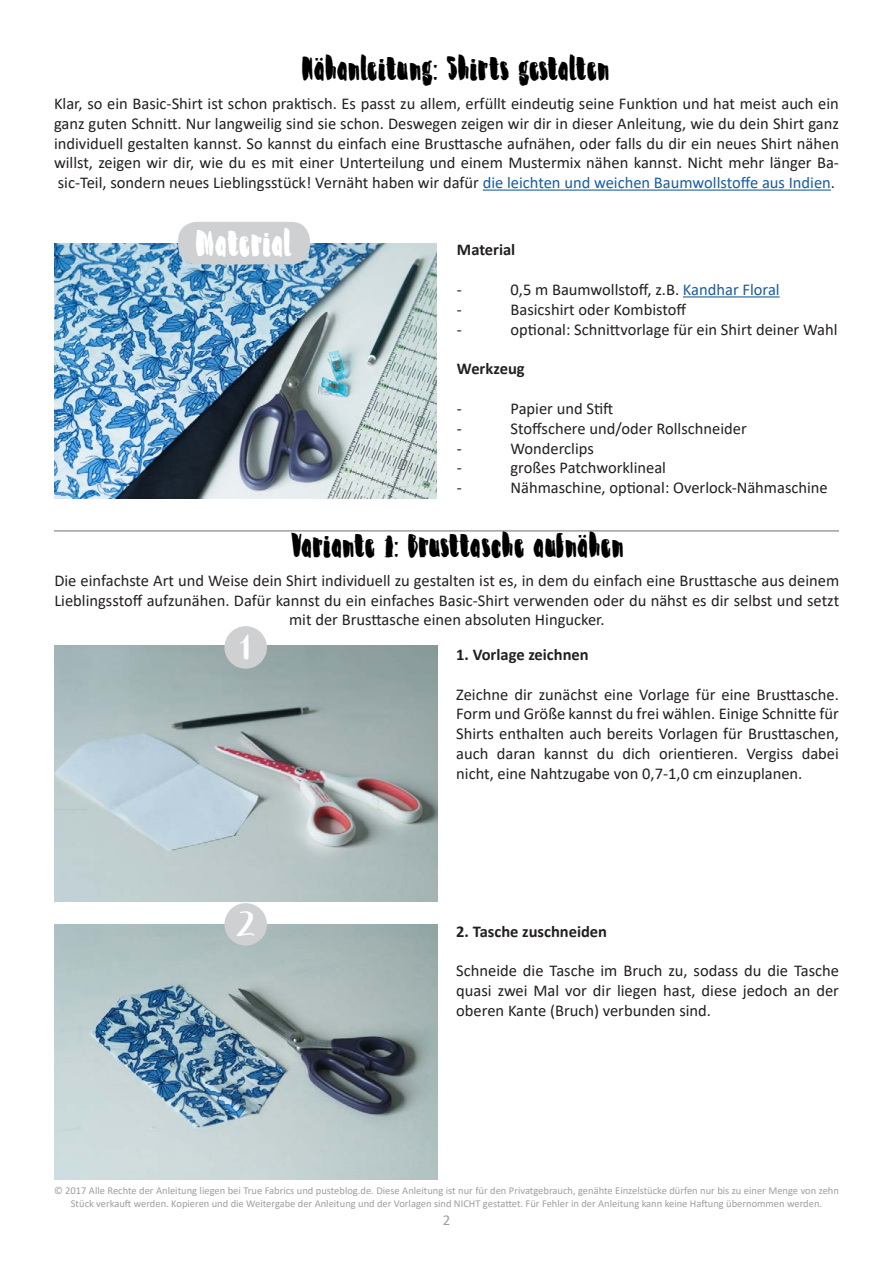
<style>
.page{position:relative;width:893px;height:1263px;background:#fff}
.page>*{position:absolute;margin:0;border:0;box-sizing:border-box;transform-origin:0 0}
.t1{font:33px "DK Zesty Lime";letter-spacing:-.015em;color:#fff}
.t2{font:33px "Autumnin November";color:#fff}
.t3{font:30px "DK Zesty Lime";letter-spacing:-.02em;color:#000001}
.t4{font:16.5px/19.8px "Calibri";color:#231f20;text-align:justify}
.t5{font:700 16.5px "Calibri";color:#231f20}
.t6{font:15px "Calibri";color:#9d9fa2}
.t7{font:10.5px/12.6px "Calibri";color:#9d9fa2;text-align:center}
.s1{color:#175d9e}
</style>
<div class="page">
<img style="left:54px;top:243px;width:382px;height:255px">
<img style="left:54px;top:646px;width:383px;height:255px">
<img style="left:54px;top:924px;width:383px;height:255px">
<hr style="left:54px;top:530px;width:785px;height:2px;background:#9d9fa2">
<hr style="left:483px;top:190px;width:348px;height:1px;background:#175d9e">
<hr style="left:683px;top:296px;width:97px;height:1px;background:#175d9e">
<div style="left:225px;top:904px;width:41px;height:41px;background:#ced0d1;border-radius:50%"></div>
<div style="left:224px;top:903px;width:43px;height:43px;border:2px solid #ced0d1;border-radius:50%"></div>
<div style="left:179px;top:223px;width:130px;height:41px;background:#ced0d1;border-radius:18px"></div>
<div style="left:178px;top:222px;width:132px;height:42px;border:2px solid #ced0d1;border-radius:18px"></div>
<div style="left:225px;top:627px;width:41px;height:41px;background:#ced0d1;border-radius:50%"></div>
<div style="left:224px;top:626px;width:43px;height:43px;border:2px solid #ced0d1;border-radius:50%"></div>
<p class="t3" style="left:302px;top:50px;width:310px">Nähanleitung: Shirts gestalten</p>
<p class="t4" style="left:54px;top:93px;width:786px">Klar, so ein Basic-Shirt ist schon praktisch. Es passt zu allem, erfüllt eindeutig seine Funktion und hat meist auch ein ganz guten Schnitt. Nur langweilig sind sie schon. Deswegen zeigen wir dir in dieser Anleitung, wie du dein Shirt ganz individuell gestalten kannst. So kannst du einfach eine Brusttasche aufnähen, oder falls du dir ein neues Shirt nähen willst, zeigen wir dir, wie du es mit einer Unterteilung und einem Mustermix nähen kannst. Nicht mehr länger Ba&shy;sic-Teil, sondern neues Lieblingsstück! Vernäht haben wir dafür <span class="s1">die leichten und weichen Baumwollstoffe aus Indien</span>.</p>
<p class="t1" style="left:195px;top:223px;width:99px">Material</p>
<p class="t5" style="left:457px;top:238px;width:60px">Material</p>
<p class="t4" style="left:457px;top:279px;width:7px">-</p>
<p class="t4" style="left:510px;top:279px;width:271px">0,5 m Baumwollstoff, z.B. <span class="s1">Kandhar Floral</span></p>
<p class="t4" style="left:457px;top:299px;width:7px">-</p>
<p class="t4" style="left:510px;top:299px;width:177px">Basicshirt oder Kombistoff</p>
<p class="t4" style="left:457px;top:319px;width:7px">-</p>
<p class="t4" style="left:510px;top:319px;width:328px">optional: Schnittvorlage für ein Shirt deiner Wahl</p>
<p class="t5" style="left:457px;top:357px;width:69px">Werkzeug</p>
<p class="t4" style="left:457px;top:398px;width:7px">-</p>
<p class="t4" style="left:510px;top:398px;width:104px">Papier und Stift</p>
<p class="t4" style="left:457px;top:418px;width:7px">-</p>
<p class="t4" style="left:510px;top:418px;width:238px">Stoffschere und/oder Rollschneider</p>
<p class="t4" style="left:457px;top:438px;width:7px">-</p>
<p class="t4" style="left:510px;top:438px;width:85px">Wonderclips</p>
<p class="t4" style="left:457px;top:457px;width:7px">-</p>
<p class="t4" style="left:510px;top:457px;width:157px">großes Patchworklineal</p>
<p class="t4" style="left:457px;top:477px;width:7px">-</p>
<p class="t4" style="left:510px;top:477px;width:319px">Nähmaschine, optional: Overlock-Nähmaschine</p>
<p class="t3" style="left:290px;top:527px;width:335px">Variante 1: Brusttasche aufnähen</p>
<p class="t4" style="left:54px;top:570px;width:786px;text-align:center">Die einfachste Art und Weise dein Shirt individuell zu gestalten ist es, in dem du einfach eine Brusttasche aus deinem<br>Lieblingsstoff aufzunähen. Dafür kannst du ein einfaches Basic-Shirt verwenden oder du nähst es dir selbst und setzt mit der Brusttasche einen absoluten Hingucker.</p>
<p class="t2" style="left:240px;top:629px;width:12px">1</p>
<p class="t2" style="left:236px;top:906px;width:21px">2</p>
<p class="t5" style="left:456px;top:643px;width:134px">1. Vorlage zeichnen</p>
<p class="t4" style="left:456px;top:684px;width:384px">Zeichne dir zunächst eine Vorlage für eine Brusttasche.<br>Form und Größe kannst du frei wählen. Einige Schnitte für Shirts enthalten auch bereits Vorlagen für Brusttaschen, auch daran kannst du dich orientieren. Vergiss dabei nicht, eine Nahtzugabe von 0,7-1,0 cm einzuplanen.</p>
<p class="t5" style="left:456px;top:920px;width:152px">2. Tasche zuschneiden</p>
<p class="t4" style="left:456px;top:960px;width:384px">Schneide die Tasche im Bruch zu, sodass du die Tasche quasi zwei Mal vor dir liegen hast, diese jedoch an der oberen Kante (Bruch) verbunden sind.</p>
<p class="t7" style="left:54px;top:1184px;width:786px">© 2017 Alle Rechte der Anleitung liegen bei True Fabrics und pusteblog.de. Diese Anleitung ist nur für den Privatgebrauch, genähte Einzelstücke dürfen nur bis zu einer Menge von zehn<br>Stück verkauft werden. Kopieren und die Weitergabe der Anleitung und der Vorlagen sind NICHT gestattet. Für Fehler in der Anleitung kann keine Haftung übernommen werden.</p>
<p class="t6" style="left:443px;top:1209px;width:9px">2</p>
</div>
